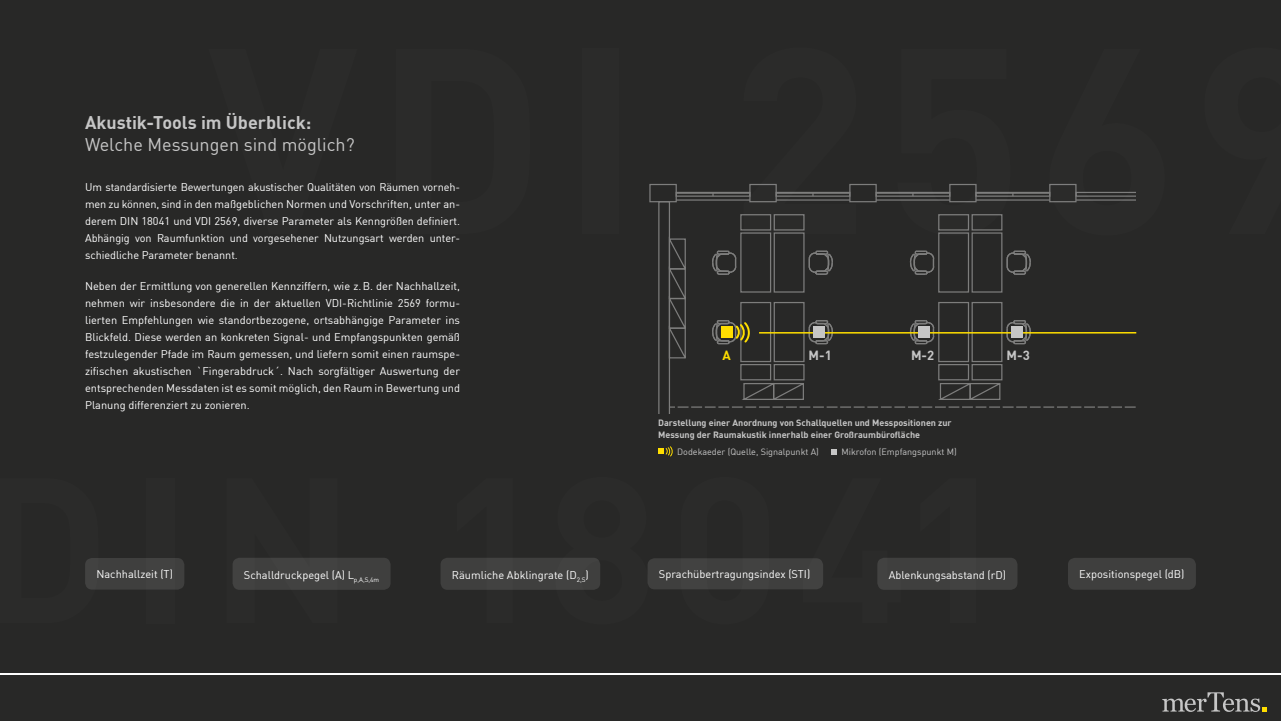
<style>
.page{position:relative;width:1281px;height:721px;background:#fff}
.page>*{position:absolute;margin:0;border:0;box-sizing:border-box;transform-origin:0 0}
.t1{font:18px "DINOT";color:#c6c6c6}
.t2{font:700 18px "DINOT";color:#c6c6c6}
.t3{font:700 13px "DINOT";color:#c6c6c6}
.t4{font:700 13px "DINOT";color:#ffde00}
.t5{font:11px/17px "DINOT";color:#fff;text-align:justify}
.t6{font:700 9px/12px "DINOT";color:#c6c6c6}
.t7{font:9px "DINOT";color:#c6c6c6}
.t8{font:6.4px "DINOT";color:#fff}
</style>
<div class="page">
<div style="left:0;top:0;width:1280px;height:672px;background:#282827"></div>
<div style="left:0;top:675px;width:1280px;height:45px;background:#282827"></div>
<svg style="left:1162px;top:692px;width:104px;height:19px"></svg>
<svg style="left:658px;top:446px;width:14px;height:11px"></svg>
<svg style="left:831px;top:449px;width:5px;height:5px"></svg>
<svg style="left:658px;top:192px;width:479px;height:221px"></svg>
<div style="left:720px;top:326px;width:12px;height:11px;background:#ffde00"></div>
<div style="left:813px;top:326px;width:11px;height:12px;background:#c6c6c6"></div>
<div style="left:918px;top:326px;width:11px;height:12px;background:#c6c6c6"></div>
<div style="left:1010px;top:326px;width:12px;height:12px;background:#c6c6c6"></div>
<div style="left:85px;top:557px;width:99px;height:32px;background:#3f3f3e;border-radius:7px"></div>
<div style="left:440px;top:557px;width:160px;height:32px;background:#3f3f3e;border-radius:7px"></div>
<div style="left:877px;top:557px;width:140px;height:32px;background:#3f3f3e;border-radius:7px"></div>
<div style="left:232px;top:557px;width:158px;height:32px;background:#3f3f3e;border-radius:7px"></div>
<div style="left:647px;top:558px;width:176px;height:31px;background:#3f3f3e;border-radius:7px"></div>
<div style="left:1067px;top:557px;width:128px;height:32px;background:#3f3f3e;border-radius:7px"></div>
<h1 class="t2" style="left:85px;top:108px;width:228px">Akustik-Tools im Überblick:</h1>
<h1 class="t1" style="left:85px;top:131px;width:271px">Welche Messungen sind möglich?</h1>
<p class="t5" style="left:85px;top:177px;width:376px">Um standardisierte Bewertungen akustischer Qualitäten von Räumen vorneh&shy;men zu können, sind in den maßgeblichen Normen und Vorschriften, unter an&shy;derem DIN 18041 und VDI 2569, diverse Parameter als Kenngrößen definiert.<br>Abhängig von Raumfunktion und vorgesehener Nutzungsart werden unter&shy;schiedliche Parameter benannt.</p>
<p class="t5" style="left:85px;top:276px;width:376px">Neben der Ermittlung von generellen Kennziffern, wie z.B. der Nachhallzeit, nehmen wir insbesondere die in der aktuellen VDI-Richtlinie 2569 formu&shy;lierten Empfehlungen wie standortbezogene, ortsabhängige Parameter ins Blickfeld. Diese werden an konkreten Signal- und Empfangspunkten gemäß festzulegender Pfade im Raum gemessen, und liefern somit einen raumspe&shy;zifischen akustischen `Fingerabdruck´. Nach sorgfältiger Auswertung der entsprechenden Messdaten ist es somit möglich, den Raum in Bewertung und Planung differenziert zu zonieren.</p>
<p class="t4" style="left:722px;top:345px;width:10px">A</p>
<p class="t3" style="left:808px;top:345px;width:25px">M-1</p>
<p class="t3" style="left:910px;top:344px;width:25px">M-2</p>
<p class="t3" style="left:1006px;top:344px;width:25px">M-3</p>
<p class="t6" style="left:658px;top:416px;width:295px">Darstellung einer Anordnung von Schallquellen und Messpositionen zur<br>Messung der Raumakustik innerhalb einer Großraumbürofläche</p>
<p class="t7" style="left:677px;top:444px;width:143px">Dodekaeder (Quelle, Signalpunkt A)</p>
<p class="t7" style="left:841px;top:444px;width:117px">Mikrofon (Empfangspunkt M)</p>
<p class="t5" style="left:659px;top:564px;width:153px">Sprachübertragungsindex (STI)</p>
<p class="t5" style="left:1079px;top:564px;width:107px">Expositionspegel (dB)</p>
<p class="t5" style="left:96px;top:564px;width:78px">Nachhallzeit (T)</p>
<p class="t5" style="left:452px;top:564px;width:138px">Räumliche Abklingrate (D<sub>2,S</sub>)</p>
<p class="t5" style="left:244px;top:564px;width:112px">Schalldruckpegel (A) L</p>
<p class="t5" style="left:888px;top:564px;width:119px">Ablenkungsabstand (rD)</p>
<p class="t8" style="left:354px;top:574px;width:27px">p,A,S,4m</p>
</div>
